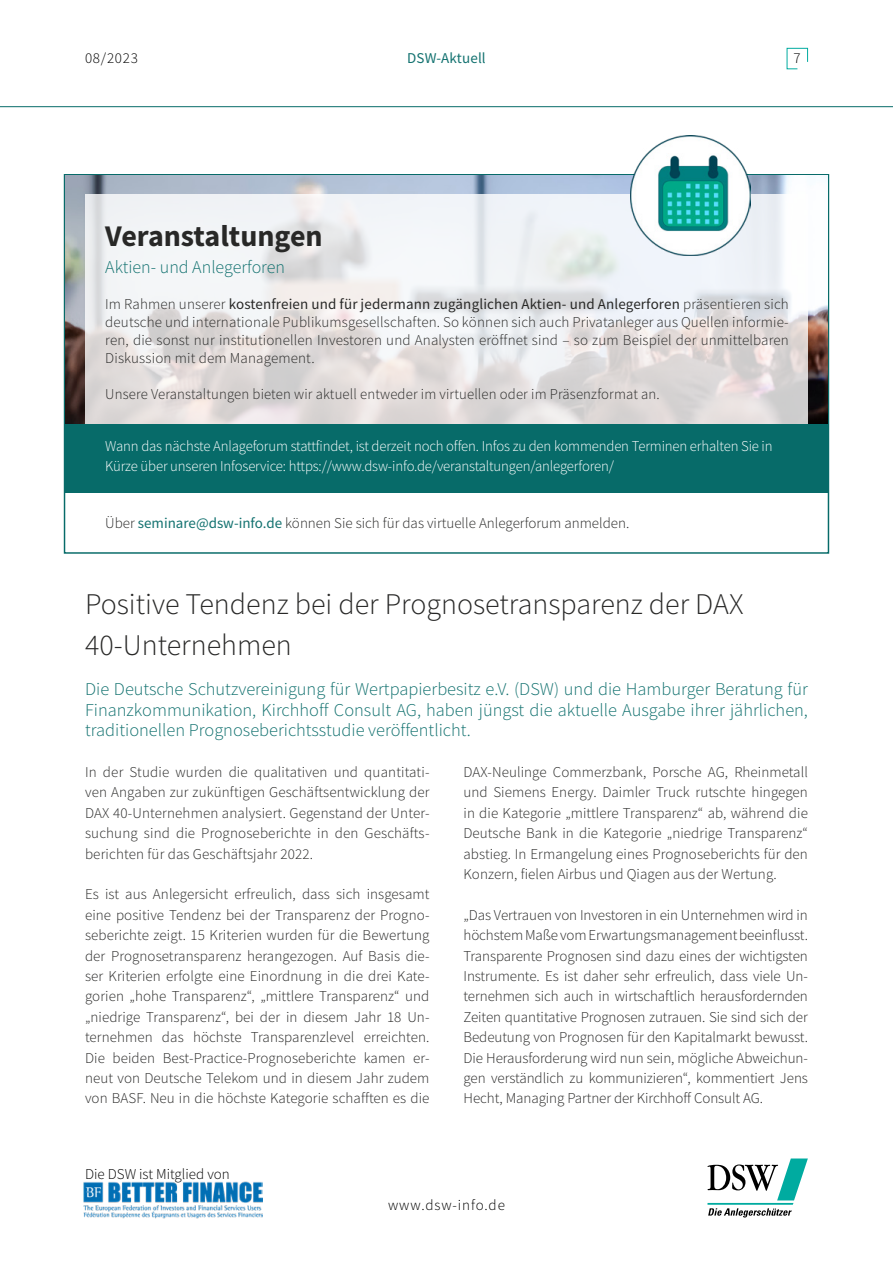
<style>
.page{position:relative;width:893px;height:1263px;background:#fff}
.page>*{position:absolute;margin:0;border:0;box-sizing:border-box;transform-origin:0 0}
.t1{font:300 30px/40.8px "Source Sans Pro";color:#282827}
.t2{font:700 30px "Source Sans Pro";color:#282827}
.t3{font:300 18px/20.4px "Source Sans Pro";color:#137270;text-align:justify}
.t4{font:300 15px/20.4px "Source Sans Pro";letter-spacing:.005em;color:#282827;text-align:justify}
.t5{font:300 15px/20.4px "Source Sans Pro";letter-spacing:-.01em;color:#fff}
.t6{font:300 15px "Source Sans Pro";color:#000}
.t7{font:300 15px "Source Sans Pro";letter-spacing:.06em;color:#000}
.t8{font:15px "Source Sans Pro";letter-spacing:.01em;color:#137270}
.s1{font-weight:400}
.s2{font-weight:400;color:#137270}
</style>
<div class="page">
<svg style="left:786px;top:48px;width:22px;height:22px"></svg>
<hr style="left:0;top:106px;width:893px;height:1px;background:#076b69">
<svg style="left:707px;top:1158px;width:101px;height:59px"></svg>
<img style="left:83px;top:1182px;width:180px;height:37px">
<img style="left:65px;top:176px;width:763px;height:248px">
<div style="left:65px;top:424px;width:763px;height:69px;background:#076b69"></div>
<svg style="left:85px;top:195px;width:723px;height:229px"></svg>
<img style="left:630px;top:136px;width:120px;height:120px">
<p class="t6" style="left:85px;top:49px;width:54px">08/2023</p>
<p class="t8" style="left:407px;top:48px;width:80px">DSW-Aktuell</p>
<p class="t6" style="left:794px;top:49px;width:9px">7</p>
<h1 class="t2" style="left:105px;top:216px;width:219px">Veranstaltungen</h1>
<p class="t3" style="left:105px;top:257px;width:181px">Aktien- und Anlegerforen</p>
<p class="t4" style="left:105px;top:295px;width:685px;line-height:18px">Im Rahmen unserer <span class="s1">kostenfreien und für jedermann zugänglichen Aktien- und Anlegerforen</span> präsentieren sich deutsche und internationale Publikumsgesellschaften. So können sich auch Privatanleger aus Quellen informie&shy;ren, die sonst nur institutionellen Investoren und Analysten eröffnet sind – so zum Beispiel der unmittelbaren Diskussion mit dem Management.</p>
<p class="t4" style="left:105px;top:384px;width:556px">Unsere Veranstaltungen bieten wir aktuell entweder im virtuellen oder im Präsenzformat an.</p>
<p class="t5" style="left:105px;top:435px;width:669px">Wann das nächste Anlageforum stattfindet, ist derzeit noch offen. Infos zu den kommenden Terminen erhalten Sie in<br>Kürze über unseren Infoservice: https://www.dsw-info.de/veranstaltungen/anlegerforen/</p>
<p class="t4" style="left:105px;top:513px;width:526px">Über <span class="s2">seminare@dsw-info.de</span> können Sie sich für das virtuelle Anlegerforum anmelden.</p>
<h1 class="t1" style="left:85px;top:583px;width:660px">Positive Tendenz bei der Prognosetransparenz der DAX<br>40-Unternehmen</h1>
<p class="t3" style="left:85px;top:679px;width:724px">Die Deutsche Schutzvereinigung für Wertpapierbesitz e.V. (DSW) und die Hamburger Beratung für Finanzkommunikation, Kirchhoff Consult AG, haben jüngst die aktuelle Ausgabe ihrer jährlichen, traditionellen Prognoseberichtsstudie veröffentlicht.</p>
<p class="t4" style="left:85px;top:762px;width:346px">In der Studie wurden die qualitativen und quantitati&shy;ven Angaben zur zukünftigen Geschäftsentwicklung der DAX 40-Unternehmen analysiert. Gegenstand der Unter&shy;suchung sind die Prognoseberichte in den Geschäfts&shy;berichten für das Geschäftsjahr 2022.</p>
<p class="t4" style="left:85px;top:884px;width:346px">Es ist aus Anlegersicht erfreulich, dass sich insgesamt eine positive Tendenz bei der Transparenz der Progno&shy;seberichte zeigt. 15 Kriterien wurden für die Bewertung der Prognosetransparenz herangezogen. Auf Basis die&shy;ser Kriterien erfolgte eine Einordnung in die drei Kate&shy;gorien „hohe Transparenz“, „mittlere Transparenz“ und „niedrige Transparenz“, bei der in diesem Jahr 18 Un&shy;ternehmen das höchste Transparenzlevel erreichten.<br>Die beiden Best-Practice-Prognoseberichte kamen er&shy;neut von Deutsche Telekom und in diesem Jahr zudem von BASF. Neu in die höchste Kategorie schafften es die</p>
<p class="t4" style="left:463px;top:762px;width:346px">DAX-Neulinge Commerzbank, Porsche AG, Rheinmetall und Siemens Energy. Daimler Truck rutschte hingegen in die Kategorie „mittlere Transparenz“ ab, während die Deutsche Bank in die Kategorie „niedrige Transparenz“ abstieg. In Ermangelung eines Prognoseberichts für den Konzern, fielen Airbus und Qiagen aus der Wertung.</p>
<p class="t4" style="left:463px;top:905px;width:346px">„Das Vertrauen von Investoren in ein Unternehmen wird in höchstem Maße vom Erwartungsmanagement beeinflusst.<br>Transparente Prognosen sind dazu eines der wichtigsten Instrumente. Es ist daher sehr erfreulich, dass viele Un&shy;ternehmen sich auch in wirtschaftlich herausfordernden Zeiten quantitative Prognosen zutrauen. Sie sind sich der Bedeutung von Prognosen für den Kapitalmarkt bewusst.<br>Die Herausforderung wird nun sein, mögliche Abweichun&shy;gen verständlich zu kommunizieren“, kommentiert Jens Hecht, Managing Partner der Kirchhoff Consult AG.</p>
<p class="t6" style="left:85px;top:1165px;width:146px">Die DSW ist Mitglied von</p>
<p class="t7" style="left:388px;top:1195px;width:118px">www.dsw-info.de</p>
</div>
